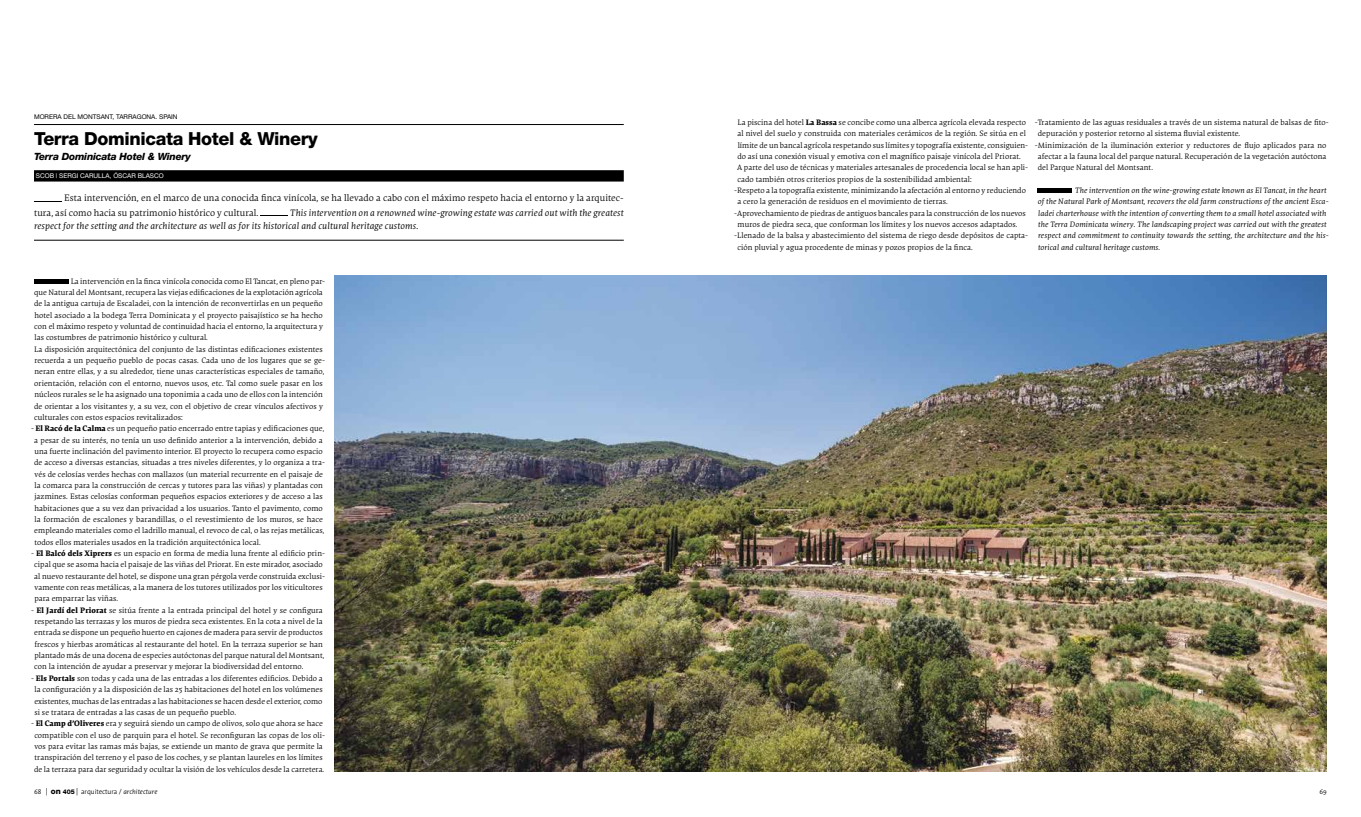
<style>
.page{position:relative;width:1361px;height:817px;background:#fff}
.page>*{position:absolute;margin:0;border:0;box-sizing:border-box;transform-origin:0 0}
.t1{font:800 18px "Helvetica Neue";letter-spacing:-.02em;color:#000}
.t2{font:10px/14.2px "Onserif";letter-spacing:.01em;color:#000;scale:5.5 1}
.t3{font:italic 10px "Onserif";letter-spacing:.01em;color:#000}
.t4{font:italic 800 10px "Helvetica Neue";letter-spacing:-.02em;color:#000}
.t5{font:8.4px/11.3px "Onserif";letter-spacing:.01em;color:#000}
.t6{font:italic 8.4px/11.3px "Onserif";letter-spacing:.01em;color:#000}
.t7{font:7.5px "Onsans";color:#000}
.t8{font:6.5px "Helvetica Neue";color:#000}
.t9{font:6.5px "Helvetica Neue";color:#fff}
.s1{font-style:italic}
.s2{font-weight:700}
.s3{font-family:"Helvetica Neue";font-weight:800;font-size:8px}
.s4{font-family:"Helvetica Neue";font-weight:800;font-size:6.4px}
</style>
<div class="page">
<hr style="left:34px;top:124px;width:590px;height:1px;background:#000">
<div style="left:34px;top:170px;width:590px;height:11px;background:#000"></div>
<hr style="left:34px;top:240px;width:590px;height:1px;background:#000">
<hr style="left:34px;top:279px;width:34px;height:4px;background:#000">
<hr style="left:1037px;top:189px;width:34px;height:4px;background:#000">
<img style="left:334px;top:275px;width:993px;height:496px">
<p class="t8" style="left:34px;top:112px;width:145px">MORERA DEL MONTSANT, TARRAGONA. SPAIN</p>
<h1 class="t1" style="left:34px;top:128px;width:285px">Terra Dominicata Hotel &amp; Winery</h1>
<p class="t4" style="left:34px;top:150px;width:158px">Terra Dominicata Hotel &amp; Winery</p>
<p class="t9" style="left:36px;top:172px;width:129px">SCOB | SERGI CARULLA, ÓSCAR BLASCO</p>
<p class="t2" style="left:34px;top:191px;width:109px">– Esta intervención, en el marco de una conocida finca vinícola, se ha llevado a cabo con el máximo respeto hacia el entorno y la arquitec&shy;tura, así como hacia su patrimonio histórico y cultural. –<span class="s1">This intervention on a renowned wine-growing estate was carried out with the greatest</span></p>
<p class="t3" style="left:34px;top:220px;width:386px">respect for the setting and the architecture as well as for its historical and cultural heritage customs.</p>
<p class="t5" style="left:34px;top:275px;width:292px;text-indent:37px">La intervención en la finca vinícola conocida como El Tancat, en pleno par&shy;que Natural del Montsant, recupera las viejas edificaciones de la explotación agrícola de la antigua cartuja de Escaladei, con la intención de reconvertirlas en un pequeño hotel asociado a la bodega Terra Dominicata y el proyecto paisajístico se ha hecho con el máximo respeto y voluntad de continuidad hacia el entorno, la arquitectura y las costumbres de patrimonio histórico y cultural.<br>La disposición arquitectónica del conjunto de las distintas edificaciones existentes recuerda a un pequeño pueblo de pocas casas. Cada uno de los lugares que se ge&shy;neran entre ellas, y a su alrededor, tiene unas características especiales de tamaño, orientación, relación con el entorno, nuevos usos, etc. Tal como suele pasar en los núcleos rurales se le ha asignado una toponimia a cada uno de ellos con la intención de orientar a los visitantes y, a su vez, con el objetivo de crear vínculos afectivos y culturales con estos espacios revitalizados:</p>
<p class="t5" style="left:34px;top:422px;width:292px;text-indent:-3px">- <span class="s2">El Racó de la Calma</span> es un pequeño patio encerrado entre tapias y edificaciones que, a pesar de su interés, no tenía un uso definido anterior a la intervención, debido a una fuerte inclinación del pavimento interior. El proyecto lo recupera como espacio de acceso a diversas estancias, situadas a tres niveles diferentes, y lo organiza a tra&shy;vés de celosías verdes hechas con mallazos (un material recurrente en el paisaje de la comarca para la construcción de cercas y tutores para las viñas) y plantadas con jazmines. Estas celosías conforman pequeños espacios exteriores y de acceso a las habitaciones que a su vez dan privacidad a los usuarios. Tanto el pavimento, como la formación de escalones y barandillas, o el revestimiento de los muros, se hace empleando materiales como el ladrillo manual, el revoco de cal, o las rejas metálicas, todos ellos materiales usados en la tradición arquitectónica local.</p>
<p class="t5" style="left:34px;top:547px;width:292px;text-indent:-3px">- <span class="s2">El Balcó dels Xiprers</span> es un espacio en forma de media luna frente al edificio prin&shy;cipal que se asoma hacia el paisaje de las viñas del Priorat. En este mirador, asociado al nuevo restaurante del hotel, se dispone una gran pérgola verde construida exclusi&shy;vamente con reas metálicas, a la manera de los tutores utilizados por los viticultores para emparrar las viñas.</p>
<p class="t5" style="left:34px;top:604px;width:292px;text-indent:-3px">- <span class="s2">El Jardí del Priorat</span> se sitúa frente a la entrada principal del hotel y se configura respetando las terrazas y los muros de piedra seca existentes. En la cota a nivel de la entrada se dispone un pequeño huerto en cajones de madera para servir de productos frescos y hierbas aromáticas al restaurante del hotel. En la terraza superior se han plantado más de una docena de especies autóctonas del parque natural del Montsant, con la intención de ayudar a preservar y mejorar la biodiversidad del entorno.</p>
<p class="t5" style="left:34px;top:672px;width:290px;text-align:justify;text-indent:-3px">- <span class="s2">Els Portals</span> son todas y cada una de las entradas a los diferentes edificios. Debido a la configuración y a la disposición de las 25 habitaciones del hotel en los volúmenes existentes, muchas de las entradas a las habitaciones se hacen desde el exterior, como si se tratara de entradas a las casas de un pequeño pueblo.</p>
<p class="t5" style="left:31px;top:717px;width:295px;text-align:center">- <span class="s2">El Camp d’Oliveres</span> era y seguirá siendo un campo de olivos, solo que ahora se hace compatible con el uso de parquin para el hotel. Se reconfiguran las copas de los oli&shy;vos para evitar las ramas más bajas, se extiende un manto de grava que permite la transpiración del terreno y el paso de los coches, y se plantan laureles en los límites de la terraza para dar seguridad y ocultar la visión de los vehículos desde la carretera.</p>
<p class="t5" style="left:1034px;top:116px;width:295px">-Tratamiento de las aguas residuales a través de un sistema natural de balsas de fito-</p>
<p class="t5" style="left:1038px;top:128px;width:204px">depuración y posterior retorno al sistema fluvial existente.</p>
<p class="t5" style="left:1035px;top:139px;width:293px">-Minimización de la iluminación exterior y reductores de flujo aplicados para no</p>
<p class="t5" style="left:1038px;top:150px;width:290px">afectar a la fauna local del parque natural. Recuperación de la vegetación autóctona</p>
<p class="t5" style="left:1038px;top:162px;width:117px">del Parque Natural del Montsant.</p>
<p class="t6" style="left:1038px;top:184px;width:292px;text-indent:37px">The intervention on the wine-growing estate known as El Tancat, in the heart of the Natural Park of Montsant, recovers the old farm constructions of the ancient Esca&shy;ladei charterhouse with the intention of converting them to a small hotel associated with the Terra Dominicata winery. The landscaping project was carried out with the greatest respect and commitment to continuity towards the setting, the architecture and the his&shy;torical and cultural heritage customs.</p>
<p class="t5" style="left:737px;top:116px;width:290px">La piscina del hotel <span class="s2">La Bassa</span> se concibe como una alberca agrícola elevada respecto</p>
<p class="t5" style="left:737px;top:128px;width:290px">al nivel del suelo y construida con materiales cerámicos de la región. Se sitúa en el</p>
<p class="t5" style="left:738px;top:139px;width:292px">límite de un bancal agrícola respetando sus límites y topografía existente, consiguien-</p>
<p class="t5" style="left:737px;top:150px;width:285px">do así una conexión visual y emotiva con el magnífico paisaje vinícola del Priorat.</p>
<p class="t5" style="left:737px;top:162px;width:293px">A parte del uso de técnicas y materiales artesanales de procedencia local se han apli-</p>
<p class="t5" style="left:737px;top:173px;width:236px">cado también otros criterios propios de la sostenibilidad ambiental:</p>
<p class="t5" style="left:734px;top:184px;width:293px">-Respeto a la topografía existente, minimizando la afectación al entorno y reduciendo</p>
<p class="t5" style="left:737px;top:196px;width:212px">a cero la generación de residuos en el movimiento de tierras.</p>
<p class="t5" style="left:734px;top:207px;width:293px">-Aprovechamiento de piedras de antiguos bancales para la construcción de los nuevos</p>
<p class="t5" style="left:737px;top:218px;width:281px">muros de piedra seca, que conforman los límites y los nuevos accesos adaptados.</p>
<p class="t5" style="left:734px;top:230px;width:295px">-Llenado de la balsa y abastecimiento del sistema de riego desde depósitos de capta-</p>
<p class="t5" style="left:737px;top:241px;width:237px">ción pluvial y agua procedente de minas y pozos propios de la finca.</p>
<p class="t7" style="left:34px;top:787px;width:125px">68 | <span class="s3">on</span> <span class="s4">405</span> | arquitectura / <span class="s1">architecture</span></p>
<p class="t7" style="left:1319px;top:787px;width:9px">69</p>
</div>
